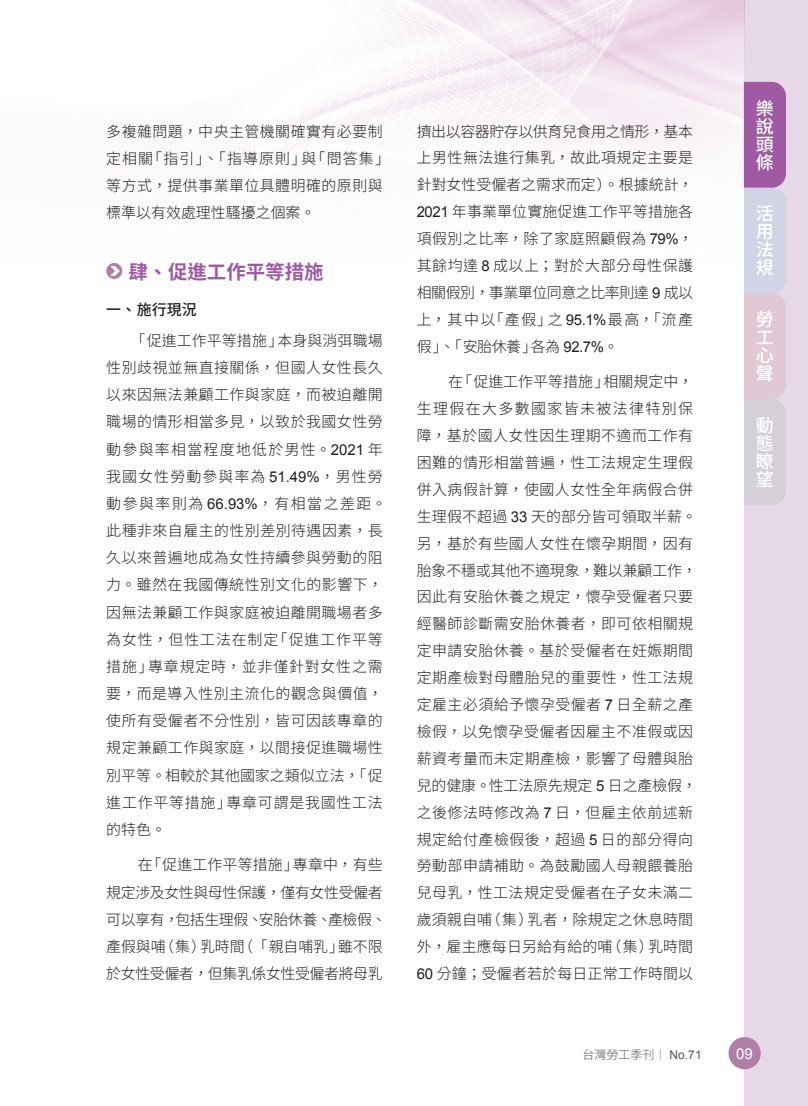
<style>
.page{position:relative;width:808px;height:1106px;background:#fff}
.page>*{position:absolute;margin:0;border:0;box-sizing:border-box;transform-origin:0 0}
.壹{font:700 19.35px "Noto Sans CJ Ktc";color:#a05aa4}
.t1{font:500 18px/18px "Noto Sans CJ Ktc";color:#fff;text-align:justify}
.N內文{font:300 15px/26.8px "Noto Sans CJ Ktc";letter-spacing:.03em;color:#231f20}
.N內文-2{font:300 15px/27.2px "Noto Sans CJ Ktc";letter-spacing:-.03em;color:#231f20}
.段落樣式7{font:500 15px "Noto Sans CJ Ktc";color:#231f20}
.t2{font:15px "Arial";color:#fff}
.t3{font:300 12px "Noto Sans CJ Ktc";color:#57585a}
.s1{font-family:"Arial";font-weight:400}
.s2{font-family:"Adobe Ming Std"}
</style>
<div class="page">
<div style="left:744px;top:0;width:64px;height:1106px;background:#e6d7e9"></div>
<img style="left:117px;top:0;width:627px;height:279px">
<svg style="left:744px;top:82px;width:42px;height:423px"></svg>
<div style="left:728px;top:1037px;width:33px;height:32px;background:#b07fa7;border-radius:50%"></div>
<svg style="left:106px;top:263px;width:16px;height:16px"></svg>
<svg style="left:110px;top:266px;width:10px;height:10px"></svg>
<p class="N內文" style="left:106px;top:118px;width:285px">多複雜問題，中央主管機關確實有必要制定相關「指引」、「指導原則」與「問答集」等方式，提供事業單位具體明確的原則與標準以有效處理性騷擾之個案。</p>
<p class="壹" style="left:128px;top:261px;width:197px">肆、促進工作平等措施</p>
<p class="段落樣式7" style="left:106px;top:301px;width:92px">一、施行現況</p>
<p class="N內文" style="left:106px;top:327px;width:282px;text-indent:24px">「促進工作平等措施」本身與消弭職場性別歧視並無直接關係，但國人女性長久以來因無法兼顧工作與家庭，而被迫離開職場的情形相當多見，以致於我國女性勞動參與率相當程度地低於男性。<span class="s1">2021</span> 年我國女性勞動參與率為 <span class="s1">51.49%</span>，男性勞動參與率則為 <span class="s1">66.93%</span>，有相當之差距。此種非來自雇主的性別差別待遇因素，長久以來普遍地成為女性持續參與勞動的阻力。雖然在我國傳統性別文化的影響下，因無法兼顧工作與家庭被迫離開職場者多為女性，但性工法在制定「促進工作平等措施」專章規定時，並非僅針對女性之需要，而是導入性別主流化的觀念與價值，使所有受僱者不分性別，皆可因該專章的規定兼顧工作與家庭，以間接促進職場性別平等。相較於其他國家之類似立法，「促進工作平等措施」專章可謂是我國性工法的特色。</p>
<p class="N內文-2" style="left:106px;top:851px;width:282px;text-indent:32px">在「促進工作平等措施」專章中，有些規定涉及女性與母性保護，僅有女性受僱者可以享有，包括生理假、安胎休養、產檢假、產假與哺（集）乳時間（「親自哺乳」雖不限於女性受僱者，但集乳係女性受僱者將母乳</p>
<p class="N內文" style="left:417px;top:118px;width:278px;text-align:justify">擠出以容器貯存以供育兒食用之情形，基本上男性無法進行集乳，故此項規定主要是針對女性受僱者之需求而定）。根據統計，<span class="s1">2021</span> 年事業單位實施促進工作平等措施各項假別之比率，除了家庭照顧假為 <span class="s1">79%</span>，其餘均達 <span class="s1">8</span> 成以上；對於大部分母性保護相關假別，事業單位同意之比率則達 <span class="s1">9</span> 成以上，其中以「產假」之 <span class="s1">95.1%</span>最高，「流產假」、「安胎休養」各為 <span class="s1">92.7%</span>。</p>
<p class="N內文" style="left:417px;top:368px;width:282px;text-indent:32px">在「促進工作平等措施」相關規定中，生理假在大多數國家皆未被法律特別保障，基於國人女性因生理期不適而工作有困難的情形相當普遍，性工法規定生理假併入病假計算，使國人女性全年病假合併生理假不超過 <span class="s1">33</span> 天的部分皆可領取半薪。另，基於有些國人女性在懷孕期間，因有胎象不穩或其他不適現象，難以兼顧工作，因此有安胎休養之規定，懷孕受僱者只要經醫師診斷需安胎休養者，即可依相關規定申請安胎休養。基於受僱者在妊娠期間定期產檢對母體胎兒的重要性，性工法規定雇主必須給予懷孕受僱者 <span class="s1">7</span> 日全薪之產檢假，以免懷孕受僱者因雇主不准假或因薪資考量而未定期產檢，影響了母體與胎兒的健康。性工法原先規定 <span class="s1">5</span> 日之產檢假，之後修法時修改為 <span class="s1">7</span> 日，但雇主依前述新規定給付產檢假後，超過 <span class="s1">5</span> 日的部分得向勞動部申請補助。為鼓勵國人母親餵養胎兒母乳，性工法規定受僱者在子女未滿二歲須親自哺（集）乳者，除規定之休息時間外，雇主應每日另給有給的哺（集）乳時間<br><span class="s1">60</span> 分鐘；受僱者若於每日正常工作時間以</p>
<p class="t1" style="left:756px;top:99px;width:19px">樂說頭條</p>
<p class="t1" style="left:756px;top:205px;width:19px">活用法規</p>
<p class="t1" style="left:756px;top:311px;width:19px">勞工心聲</p>
<p class="t1" style="left:756px;top:417px;width:19px">動態瞭望</p>
<p class="t3" style="left:583px;top:1047px;width:121px">台灣勞工季刊<span class="s2">｜</span> <span class="s1">No.71</span></p>
<p class="t2" style="left:736px;top:1043px;width:18px">09</p>
</div>
